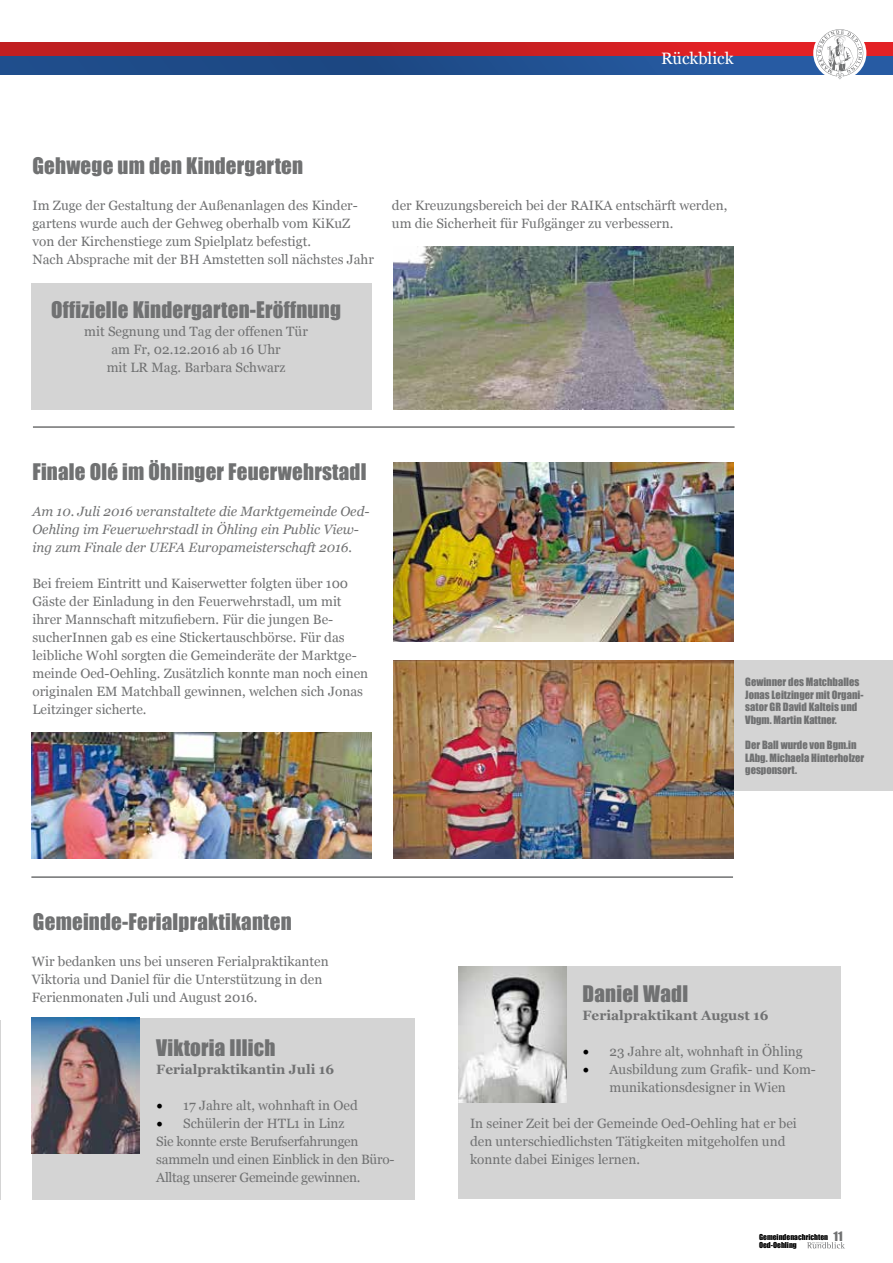
<style>
.page{position:relative;width:893px;height:1263px;background:#fff}
.page>*{position:absolute;margin:0;border:0;box-sizing:border-box;transform-origin:0 0}
.t1{font:21px "Impact";letter-spacing:.01em;color:#707172}
.t2{font:16.5px "Georgia";color:#fff}
.t3{font:13.5px/18px "Georgia";color:#707172}
.t4{font:italic 13.5px/18px "Georgia";color:#707172}
.t5{font:13.5px/18px "Georgia";letter-spacing:-.02em;color:#707172}
.t6{font:700 13.5px "Georgia";color:#707172}
.t7{font:10.5px/12.6px "Impact";color:#707172}
.t8{font:7.5px/8.2px "Impact";color:#000}
.s1{font-family:"Minion Pro";font-size:18px;color:#000}
.s2{font-size:12px;color:#707172}
</style>
<div class="page">
<div style="left:0;top:55px;width:893px;height:19px;background:linear-gradient(to right,#1b4680,#275ba2)"></div>
<svg style="left:0;top:43px;width:893px;height:12px;background:#c61f21"></svg>
<svg style="left:813px;top:27px;width:53px;height:53px"></svg>
<svg style="left:816px;top:29px;width:47px;height:50px"></svg>
<svg style="left:807px;top:1242px;width:38px;height:6px"></svg>
<div style="left:733px;top:660px;width:160px;height:131px;background:#d4d4d4"></div>
<div style="left:32px;top:283px;width:340px;height:126px;background:#d4d4d4"></div>
<hr style="left:0;top:1020px;width:1px;height:180px;background:#707172">
<img style="left:393px;top:246px;width:340px;height:163px">
<div style="left:458px;top:966px;width:383px;height:233px;background:#d4d4d4"></div>
<img style="left:459px;top:966px;width:108px;height:136px">
<div style="left:32px;top:1018px;width:383px;height:181px;background:#d4d4d4"></div>
<img style="left:32px;top:1017px;width:108px;height:136px">
<hr style="left:33px;top:426px;width:702px;height:2px;background:#707172">
<hr style="left:31px;top:876px;width:702px;height:2px;background:#707172">
<img style="left:393px;top:462px;width:340px;height:180px">
<img style="left:393px;top:660px;width:340px;height:198px">
<img style="left:32px;top:732px;width:340px;height:126px">
<p class="t2" style="left:661px;top:48px;width:74px">Rückblick</p>
<h1 class="t1" style="left:32px;top:150px;width:272px">Gehwege um den Kindergarten</h1>
<p class="t3" style="left:32px;top:197px;width:343px">Im Zuge der Gestaltung der Außenanlagen des Kinder&shy;gartens wurde auch der Gehweg oberhalb vom KiKuZ von der Kirchenstiege zum Spielplatz befestigt.<br>Nach Absprache mit der BH Amstetten soll nächstes Jahr</p>
<p class="t3" style="left:392px;top:197px;width:337px">der Kreuzungsbereich bei der RAIKA entschärft werden, um die Sicherheit für Fußgänger zu verbessern.</p>
<h1 class="t1" style="left:51px;top:294px;width:291px">Offizielle Kindergarten-Eröffnung</h1>
<p class="t3" style="left:84px;top:323px;width:225px;text-align:center">mit Segnung und Tag der offenen Tür am Fr, 02.12.2016 ab 16 Uhr<br>mit LR Mag. Barbara Schwarz</p>
<h1 class="t1" style="left:32px;top:456px;width:336px">Finale Olé im Öhlinger Feuerwehrstadl</h1>
<p class="t4" style="left:32px;top:503px;width:339px">Am 10. Juli 2016 veranstaltete die Marktgemeinde Oed-<br>Oehling im Feuerwehrstadl in Öhling ein Public View&shy;ing zum Finale der UEFA Europameisterschaft 2016.</p>
<p class="t3" style="left:32px;top:575px;width:337px">Bei freiem Eintritt und Kaiserwetter folgten über 100<br>Gäste der Einladung in den Feuerwehrstadl, um mit ihrer Mannschaft mitzufiebern. Für die jungen Be&shy;sucherInnen gab es eine Stickertauschbörse. Für das leibliche Wohl sorgten die Gemeinderäte der Marktge&shy;meinde Oed-Oehling. Zusätzlich konnte man noch einen originalen EM Matchball gewinnen, welchen sich Jonas Leitzinger sicherte.</p>
<h1 class="t1" style="left:33px;top:906px;width:260px">Gemeinde-Ferialpraktikanten</h1>
<p class="t3" style="left:32px;top:953px;width:298px">Wir bedanken uns bei unseren Ferialpraktikanten<br>Viktoria und Daniel für die Unterstützung in den<br>Ferienmonaten Juli und August 2016.</p>
<h1 class="t1" style="left:156px;top:1032px;width:121px">Viktoria Illich</h1>
<p class="t6" style="left:156px;top:1061px;width:180px">Ferialpraktikantin Juli 16</p>
<p class="t3" style="left:156px;top:1097px;width:203px"><span class="s1">•</span> 17 Jahre alt, wohnhaft in Oed</p>
<p class="t5" style="left:156px;top:1115px;width:240px"><span class="s1">•</span> Schülerin der HTL1 in Linz<br>Sie konnte erste Berufserfahrungen sammeln und einen Einblick in den Büro-Alltag unserer Gemeinde gewinnen.</p>
<p class="t7" style="left:745px;top:675px;width:120px">Gewinner des Matchballes<br>Jonas Leitzinger mit Organi&shy;sator GR David Kalteis und<br>Vbgm. Martin Kattner.</p>
<p class="t7" style="left:745px;top:738px;width:121px">Der Ball wurde von Bgm.in<br>LAbg. Michaela Hinterholzer gesponsort.</p>
<h1 class="t1" style="left:583px;top:978px;width:107px">Daniel Wadl</h1>
<p class="t6" style="left:583px;top:1007px;width:187px">Ferialpraktikant August 16</p>
<p class="t3" style="left:583px;top:1043px;width:222px"><span class="s1">•</span> 23 Jahre alt, wohnhaft in Öhling</p>
<p class="t3" style="left:583px;top:1061px;width:235px;text-align:center"><span class="s1">•</span> Ausbildung zum Grafik- und Kom&shy;munikationsdesigner in Wien</p>
<p class="t3" style="left:470px;top:1115px;width:328px">In seiner Zeit bei der Gemeinde Oed-Oehling hat er bei den unterschiedlichsten Tätigkeiten mitgeholfen und konnte dabei Einiges lernen.</p>
<p class="t8" style="left:759px;top:1233px;width:85px">Gemeindenachrichten <span class="s2">11<br></span>Oed-Oehling</p>
</div>
